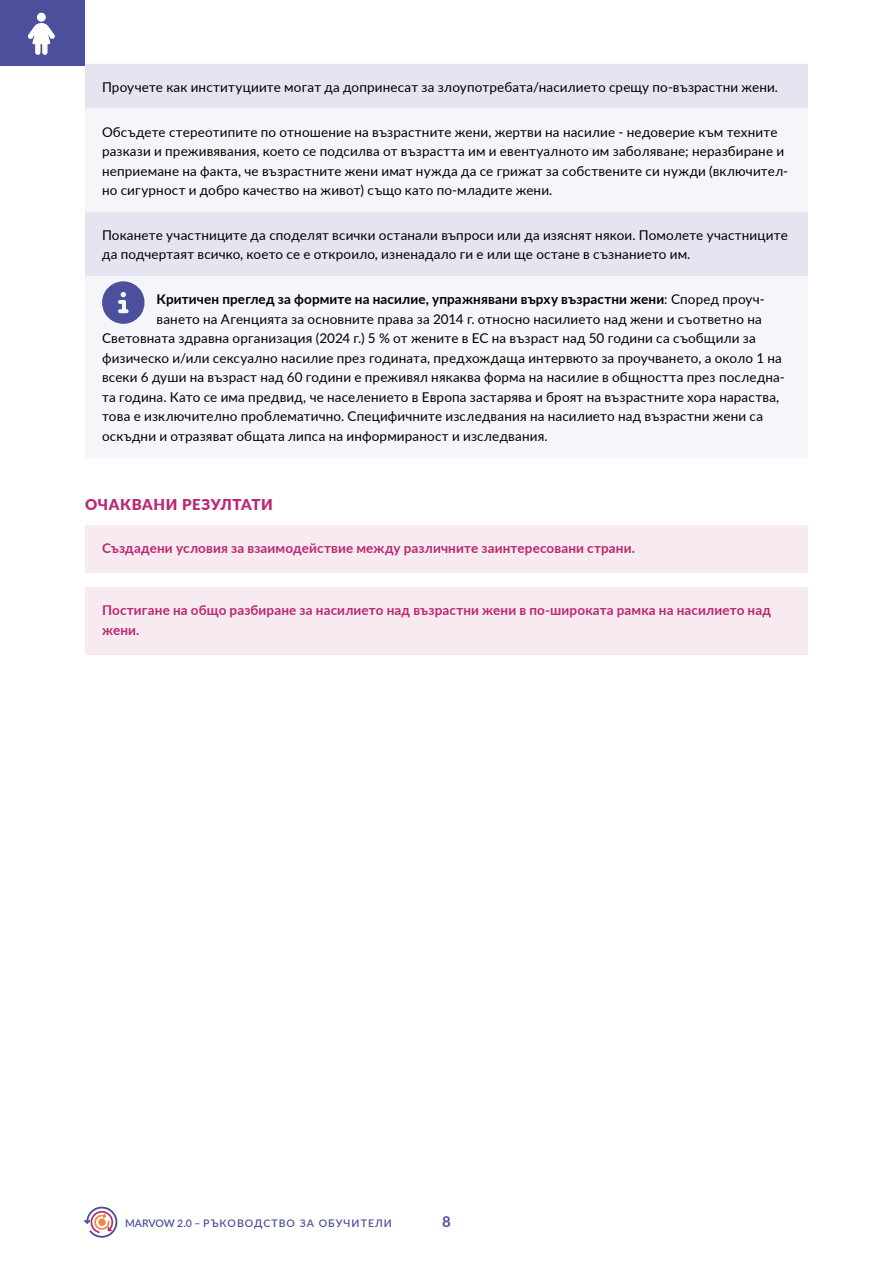
<style>
.page{position:relative;width:893px;height:1263px;background:#fff}
.page>*{position:absolute;margin:0;border:0;box-sizing:border-box;transform-origin:0 0}
.t1{font:900 15px "Lato";letter-spacing:.035em;color:#ba2971}
.t2{font:700 15px "Lato";color:#4c4f9c}
.t3{font:13.5px/19.5px "Lato";letter-spacing:.01em;color:#000}
.t4{font:700 13.5px/19.5px "Lato";letter-spacing:.01em;color:#ba2971}
.t5{font:700 13.5px "Lato";letter-spacing:.01em;color:#000}
.t6{font:600 10.5px "Lato";letter-spacing:.1em;color:#4c4f9c}
.s1{font-weight:400}
</style>
<div class="page">
<div style="left:0;top:0;width:85px;height:66px;background:#4c4f9c"></div>
<svg style="left:27px;top:13px;width:28px;height:42px"></svg>
<svg style="left:84px;top:1206px;width:33px;height:32px"></svg>
<div style="left:85px;top:525px;width:723px;height:48px;background:#f8eaf1"></div>
<div style="left:85px;top:587px;width:723px;height:67px;background:#f8eaf1"></div>
<div style="left:85px;top:64px;width:723px;height:45px;background:#e4e5f0"></div>
<div style="left:85px;top:212px;width:723px;height:65px;background:#e4e5f0"></div>
<svg style="left:102px;top:281px;width:43px;height:43px"></svg>
<p class="t3" style="left:102px;top:76px;width:677px">Проучете как институциите могат да допринесат за злоупотребата/насилието срещу по-възрастни жени.</p>
<p class="t3" style="left:102px;top:121px;width:688px">Обсъдете стереотипите по отношение на възрастните жени, жертви на насилие - недоверие към техните разкази и преживявания, което се подсилва от възрастта им и евентуалното им заболяване; неразбиране и неприемане на факта, че възрастните жени имат нужда да се грижат за собствените си нужди (включител&shy;но сигурност и добро качество на живот) също като по-младите жени.</p>
<p class="t3" style="left:102px;top:225px;width:687px">Поканете участниците да споделят всички останали въпроси или да изяснят някои. Помолете участниците да подчертаят всичко, което се е откроило, изненадало ги е или ще остане в съзнанието им.</p>
<p class="t5" style="left:157px;top:289px;width:610px">Критичен преглед за формите на насилие, упражнявани върху възрастни жени<span class="s1">: Според проуч-</span></p>
<p class="t3" style="left:157px;top:309px;width:607px">ването на Агенцията за основните права за 2014 г. относно насилието над жени и съответно на</p>
<p class="t3" style="left:102px;top:328px;width:655px">Световната здравна организация (2024 г.) 5 % от жените в ЕС на възраст над 50 години са съобщили за</p>
<p class="t3" style="left:102px;top:348px;width:681px">физическо и/или сексуално насилие през годината, предхождаща интервюто за проучването, а около 1 на</p>
<p class="t3" style="left:102px;top:367px;width:684px">всеки 6 души на възраст над 60 години е преживял някаква форма на насилие в общността през последна-</p>
<p class="t3" style="left:102px;top:387px;width:679px">та година. Като се има предвид, че населението в Европа застарява и броят на възрастните хора нараства,</p>
<p class="t3" style="left:102px;top:406px;width:662px">това е изключително проблематично. Специфичните изследвания на насилието над възрастни жени са</p>
<p class="t3" style="left:102px;top:426px;width:447px">оскъдни и отразяват общата липса на информираност и изследвания.</p>
<p class="t1" style="left:85px;top:493px;width:189px">ОЧАКВАНИ РЕЗУЛТАТИ</p>
<p class="t4" style="left:102px;top:538px;width:534px">Създадени условия за взаимодействие между различните заинтересовани страни.</p>
<p class="t4" style="left:102px;top:600px;width:670px">Постигане на общо разбиране за насилието над възрастни жени в по-широката рамка на насилието над жени.</p>
<p class="t6" style="left:125px;top:1217px;width:268px">MARVOW 2.0 – РЪКОВОДСТВО ЗА ОБУЧИТЕЛИ</p>
<p class="t2" style="left:442px;top:1212px;width:10px">8</p>
</div>
